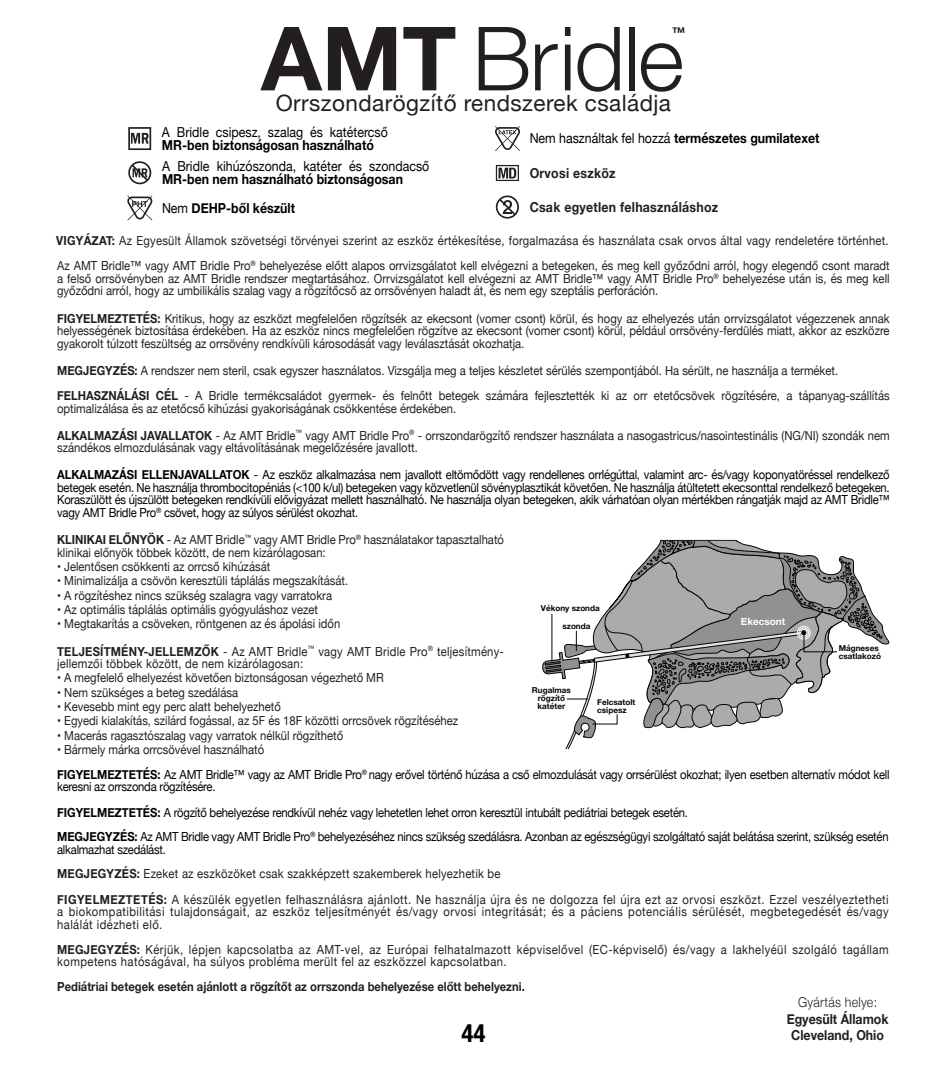
<style>
.page{position:relative;width:945px;height:1080px;background:#fff}
.page>*{position:absolute;margin:0;border:0;box-sizing:border-box;transform-origin:0 0}
.t1{font:300 88.75px "Helvetica Neue LT Pro";letter-spacing:-.02em;color:#231f20}
.t2{font:700 condensed 25px "Helvetica Neue LT Pro";color:#000}
.t3{font:22.5px "Helvetica Neue";letter-spacing:.02em;color:#231f20}
.t4{font:13.75px/12.5px "Helvetica Neue";color:#000;scale:.9 1}
.t5{font:700 13.75px "Helvetica Neue";color:#000;scale:.9 1}
.t6{font:700 13.75px "Helvetica Neue";letter-spacing:.02em;color:#231f20;scale:.9 1}
.t7{font:700 13.75px "Helvetica Neue";color:#231f20;scale:.9 1}
.t8{font:300 13.75px "Helvetica Neue";letter-spacing:.02em;color:#231f20;scale:.9 1}
.t9{font:700 13.5px "Helvetica Neue LT Pro";color:#231f20}
.t10{font:12.5px/12.5px "Helvetica Neue";color:#231f20;text-align:justify;scale:.9 1}
.t11{font:12.5px/12.5px "Helvetica Neue";letter-spacing:-.02em;color:#000;scale:.9 1}
.t12{font:12.5px/12.5px "Helvetica Neue";letter-spacing:.02em;color:#231f20;scale:.9 1}
.t13{font:12.5px/12.5px "Helvetica Neue";letter-spacing:.04em;color:#231f20;scale:.9 1}
.t14{font:700 12.5px "Helvetica Neue";color:#231f20;scale:.9 1}
.t15{font:700 10px "Helvetica Neue";color:#fff}
.t16{font:700 8.25px/8px "Helvetica Neue";color:#040503}
.s1{font-weight:700}
.s2{font-weight:400}
</style>
<div class="page">
<svg style="left:128px;top:127px;width:23px;height:23px"></svg>
<svg style="left:128px;top:161px;width:23px;height:23px"></svg>
<svg style="left:127px;top:196px;width:26px;height:25px"></svg>
<svg style="left:495px;top:126px;width:25px;height:25px"></svg>
<svg style="left:496px;top:196px;width:23px;height:23px"></svg>
<svg style="left:499px;top:168px;width:17px;height:10px"></svg>
<div style="left:496px;top:165px;width:23px;height:16px;border:1px solid #231f20"></div>
<svg style="left:542px;top:540px;width:348px;height:209px"></svg>
<p class="t1" style="left:261px;top:5px;width:425px"><span class="s1">AMT</span> Bridle</p>
<p class="t3" style="left:276px;top:87px;width:397px">Orrszondarögzítő rendszerek családja</p>
<p class="t9" style="left:672px;top:24px;width:15px">™</p>
<p class="t4" style="left:162px;top:127px;width:253px">A Bridle csipesz, szalag és katétercső<br><span class="s1">MR-ben biztonságosan használható</span></p>
<p class="t4" style="left:162px;top:161px;width:298px">A Bridle kihúzószonda, katéter és szondacső<br><span class="s1">MR-ben nem használható biztonságosan</span></p>
<p class="t5" style="left:162px;top:197px;width:149px"><span class="s2">Nem</span> DEHP-ből készült</p>
<p class="t5" style="left:530px;top:127px;width:324px"><span class="s2">Nem használtak fel hozzá</span> természetes gumilatexet</p>
<p class="t6" style="left:530px;top:162px;width:97px">Orvosi eszköz</p>
<p class="t6" style="left:530px;top:197px;width:211px">Csak egyetlen felhasználáshoz</p>
<p class="t12" style="left:56px;top:235px;width:927px"><span class="s1">VIGYÁZAT:</span> Az Egyesült Államok szövetségi törvényei szerint az eszköz értékesítése, forgalmazása és használata csak orvos által vagy rendeletére történhet.</p>
<p class="t10" style="left:57px;top:260px;width:927px">Az AMT Bridle™ vagy AMT Bridle Pro<sup>®</sup> behelyezése előtt alapos orrvizsgálatot kell elvégezni a betegeken, és meg kell győződni arról, hogy elegendő csont maradt a felső orrsövényben az AMT Bridle rendszer megtartásához. Orrvizsgálatot kell elvégezni az AMT Bridle™ vagy AMT Bridle Pro<sup>®</sup> behelyezése után is, és meg kell győződni arról, hogy az umbilikális szalag vagy a rögzítőcső az orrsövényen haladt át, és nem egy szeptális perforáción.</p>
<p class="t10" style="left:57px;top:313px;width:927px"><span class="s1">FIGYELMEZTETÉS:</span> Kritikus, hogy az eszközt megfelelően rögzítsék az ekecsont (vomer csont) körül, és hogy az elhelyezés után orrvizsgálatot végezzenek annak helyességének biztosítása érdekében. Ha az eszköz nincs megfelelően rögzítve az ekecsont (vomer csont) körül, például orrsövény-ferdülés miatt, akkor az eszközre gyakorolt túlzott feszültség az orrsövény rendkívüli károsodását vagy leválasztását okozhatja.</p>
<p class="t10" style="left:57px;top:365px;width:869px"><span class="s1">MEGJEGYZÉS:</span> A rendszer nem steril, csak egyszer használatos. Vizsgálja meg a teljes készletet sérülés szempontjából. Ha sérült, ne használja a terméket.</p>
<p class="t10" style="left:57px;top:390px;width:927px"><span class="s1">FELHASZNÁLÁSI CÉL</span> - A Bridle termékcsaládot gyermek- és felnőtt betegek számára fejlesztették ki az orr etetőcsövek rögzítésére, a tápanyag-szállítás optimalizálása és az etetőcső kihúzási gyakoriságának csökkentése érdekében.</p>
<p class="t10" style="left:57px;top:430px;width:927px"><span class="s1">ALKALMAZÁSI JAVALLATOK</span> - Az AMT Bridle<sup>™</sup> vagy AMT Bridle Pro<sup>®</sup> - orrszondarögzítő rendszer használata a nasogastricus/nasointestinális (NG/NI) szondák nem szándékos elmozdulásának vagy eltávolításának megelőzésére javallott.</p>
<p class="t11" style="left:57px;top:469px;width:927px;text-align:justify"><span class="s1">ALKALMAZÁSI ELLENJAVALLATOK</span> - Az eszköz alkalmazása nem javallott eltömődött vagy rendellenes orrlégúttal, valamint arc- és/vagy koponyatöréssel rendelkező betegek esetén. Ne használja thrombocitopéniás (&lt;100 k/ul) betegeken vagy közvetlenül sövényplasztikát követően. Ne használja átültetett ekecsonttal rendelkező betegeken.<br>Koraszülött és újszülött betegeken rendkívüli elővigyázat mellett használható. Ne használja olyan betegeken, akik várhatóan olyan mértékben rángatják majd az AMT Bridle™ vagy AMT Bridle Pro<sup>®</sup> csövet, hogy az súlyos sérülést okozhat.</p>
<p class="t10" style="left:57px;top:534px;width:498px"><span class="s1">KLINIKAI ELŐNYÖK</span> - Az AMT Bridle<sup>™</sup> vagy AMT Bridle Pro<sup>®</sup> használatakor tapasztalható klinikai előnyök többek között, de nem kizárólagosan:</p>
<p class="t10" style="left:57px;top:561px;width:238px">• Jelentősen csökkenti az orrcső kihúzását</p>
<p class="t10" style="left:57px;top:575px;width:325px">• Minimalizálja a csövön keresztüli táplálás megszakítását.</p>
<p class="t10" style="left:57px;top:590px;width:307px">• A rögzítéshez nincs szükség szalagra vagy varratokra</p>
<p class="t10" style="left:57px;top:604px;width:292px">• Az optimális táplálás optimális gyógyuláshoz vezet</p>
<p class="t10" style="left:57px;top:618px;width:316px">• Megtakarítás a csöveken, röntgenen az és ápolási időn</p>
<p class="t12" style="left:57px;top:646px;width:498px"><span class="s1">TELJESÍTMÉNY-JELLEMZŐK</span> - Az AMT Bridle<sup>™</sup> vagy AMT Bridle Pro<sup>®</sup> teljesítmény&shy;jellemzői többek között, de nem kizárólagosan:</p>
<p class="t10" style="left:57px;top:672px;width:364px">• A megfelelő elhelyezést követően biztonságosan végezhető MR</p>
<p class="t10" style="left:57px;top:687px;width:203px">• Nem szükséges a beteg szedálása</p>
<p class="t10" style="left:57px;top:701px;width:250px">• Kevesebb mint egy perc alatt behelyezhető</p>
<p class="t10" style="left:57px;top:715px;width:447px">• Egyedi kialakítás, szilárd fogással, az 5F és 18F közötti orrcsövek rögzítéséhez</p>
<p class="t10" style="left:57px;top:730px;width:319px">• Macerás ragasztószalag vagy varratok nélkül rögzíthető</p>
<p class="t10" style="left:57px;top:744px;width:232px">• Bármely márka orrcsövével használható</p>
<p class="t16" style="left:541px;top:604px;width:60px">Vékony szonda</p>
<p class="t15" style="left:741px;top:613px;width:46px">Ekecsont</p>
<p class="t16" style="left:562px;top:622px;width:30px">szonda</p>
<p class="t16" style="left:839px;top:644px;width:44px">Mágneses csatlakozó</p>
<p class="t16" style="left:532px;top:687px;width:40px;text-align:center">Rugalmas rögzítő katéter</p>
<p class="t16" style="left:597px;top:698px;width:40px">Felcsatolt csipesz</p>
<p class="t11" style="left:57px;top:769px;width:927px"><span class="s1">FIGYELMEZTETÉS:</span> Az AMT Bridle™ vagy az AMT Bridle Pro<sup>®</sup> nagy erővel történő húzása a cső elmozdulását vagy orrsérülést okozhat; ilyen esetben alternatív módot kell keresni az orrszonda rögzítésére.</p>
<p class="t11" style="left:57px;top:807px;width:703px"><span class="s1">FIGYELMEZTETÉS:</span> A rögzítő behelyezése rendkívül nehéz vagy lehetetlen lehet orron keresztül intubált pediátriai betegek esetén.</p>
<p class="t11" style="left:57px;top:831px;width:925px"><span class="s1">MEGJEGYZÉS:</span> Az AMT Bridle vagy AMT Bridle Pro<sup>®</sup> behelyezéséhez nincs szükség szedálásra. Azonban az egészségügyi szolgáltató saját belátása szerint, szükség esetén alkalmazhat szedálást.</p>
<p class="t12" style="left:57px;top:868px;width:494px"><span class="s1">MEGJEGYZÉS:</span> Ezeket az eszközöket csak szakképzett szakemberek helyezhetik be</p>
<p class="t10" style="left:57px;top:894px;width:925px"><span class="s1">FIGYELMEZTETÉS:</span> A készülék egyetlen felhasználásra ajánlott. Ne használja újra és ne dolgozza fel újra ezt az orvosi eszközt. Ezzel veszélyeztetheti a biokompatibilitási tulajdonságait, az eszköz teljesítményét és/vagy orvosi integritását; és a páciens potenciális sérülését, megbetegedését és/vagy halálát idézheti elő.</p>
<p class="t13" style="left:57px;top:944px;width:925px"><span class="s1">MEGJEGYZÉS:</span> Kérjük, lépjen kapcsolatba az AMT-vel, az Európai felhatalmazott képviselővel (EC-képviselő) és/vagy a lakhelyéül szolgáló tagállam kompetens hatóságával, ha súlyos probléma merült fel az eszközzel kapcsolatban.</p>
<p class="t14" style="left:57px;top:977px;width:521px">Pediátriai betegek esetén ajánlott a rögzítőt az orrszonda behelyezése előtt behelyezni.</p>
<p class="t2" style="left:461px;top:1018px;width:26px">44</p>
<p class="t8" style="left:798px;top:991px;width:89px">Gyártás helye:</p>
<p class="t7" style="left:787px;top:1008px;width:115px">Egyesült Államok</p>
<p class="t7" style="left:791px;top:1025px;width:105px">Cleveland, Ohio</p>
</div>
